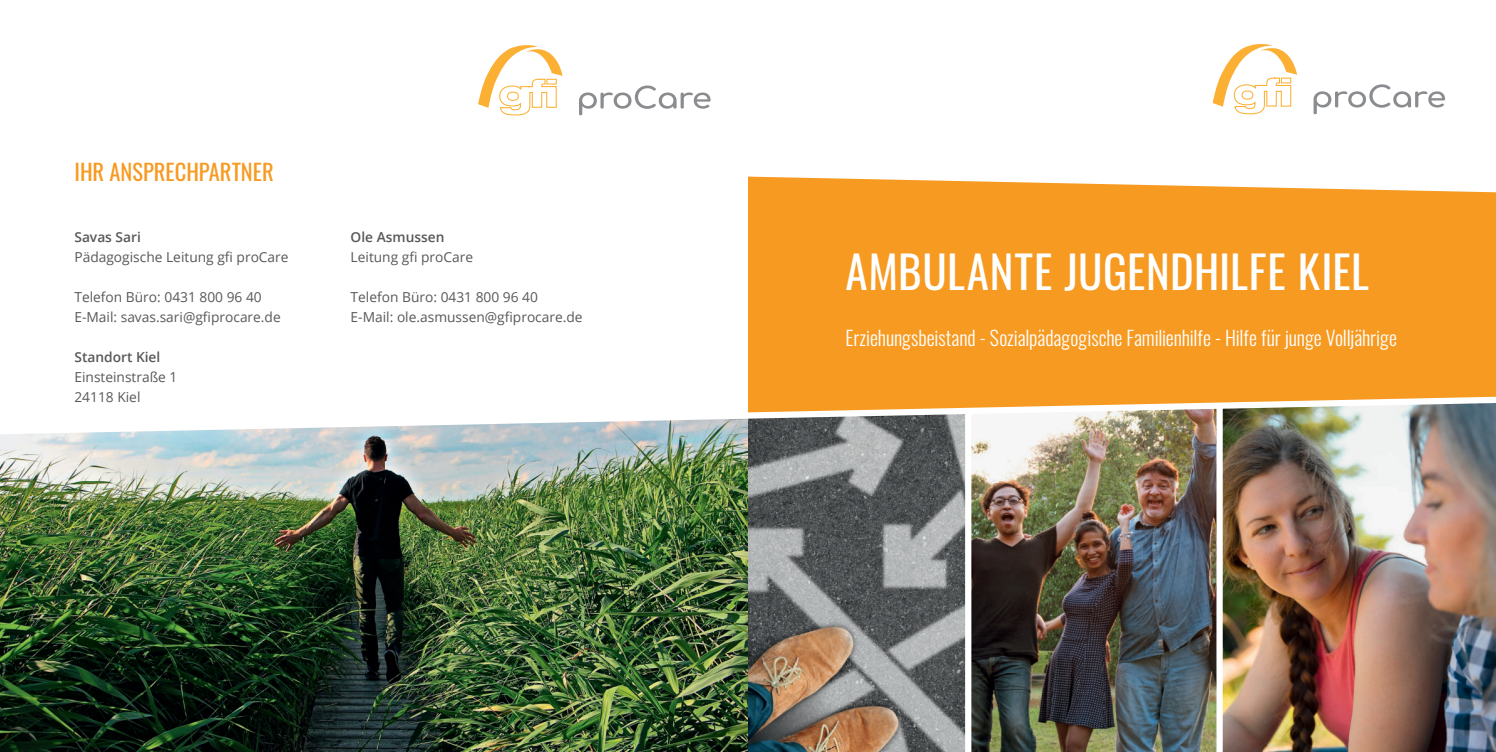
<style>
.page{position:relative;width:1496px;height:752px;background:#fff}
.page>*{position:absolute;margin:0;border:0;box-sizing:border-box;transform-origin:0 0}
.t1{font:45px "Oswald";letter-spacing:.015em;color:#fff}
.t2{font:22.5px "Oswald";color:#f79a21}
.t3{font:300 20px "Oswald";letter-spacing:-.005em;color:#fff}
.t4{font:13.75px/20px "Open Sans";color:#57585a}
.t5{font:600 13.75px "Open Sans";color:#57585a}
</style>
<div class="page">
<img style="left:1222px;top:422px;width:273px;height:329px">
<img style="left:748px;top:422px;width:217px;height:329px">
<img style="left:965px;top:422px;width:252px;height:329px">
<svg style="left:748px;top:176px;width:747px;height:246px;background:#f3a033"></svg>
<svg style="left:1313px;top:84px;width:131px;height:30px"></svg>
<svg style="left:1212px;top:44px;width:85px;height:71px"></svg>
<svg style="left:579px;top:85px;width:131px;height:30px"></svg>
<svg style="left:478px;top:45px;width:84px;height:71px"></svg>
<img style="left:0;top:418px;width:748px;height:333px">
<h2 class="t2" style="left:74px;top:159px;width:201px">IHR ANSPRECHPARTNER</h2>
<p class="t5" style="left:74px;top:231px;width:68px">Savas Sari</p>
<p class="t4" style="left:74px;top:247px;width:216px">Pädagogische Leitung gfi proCare</p>
<p class="t4" style="left:74px;top:287px;width:208px">Telefon Büro: 0431 800 96 40<br>E-Mail: savas.sari@gfiprocare.de</p>
<p class="t5" style="left:74px;top:351px;width:87px">Standort Kiel</p>
<p class="t4" style="left:74px;top:367px;width:104px">Einsteinstraße 1<br>24118 Kiel</p>
<p class="t5" style="left:350px;top:231px;width:95px">Ole Asmussen</p>
<p class="t4" style="left:350px;top:246px;width:124px">Leitung gfi proCare</p>
<p class="t4" style="left:350px;top:286px;width:233px">Telefon Büro: 0431 800 96 40<br>E-Mail: ole.asmussen@gfiprocare.de</p>
<h1 class="t1" style="left:845px;top:248px;width:525px">AMBULANTE JUGENDHILFE KIEL</h1>
<h3 class="t3" style="left:845px;top:330px;width:553px">Erziehungsbeistand - Sozialpädagogische Familienhilfe - Hilfe für junge Volljährige</h3>
</div>
